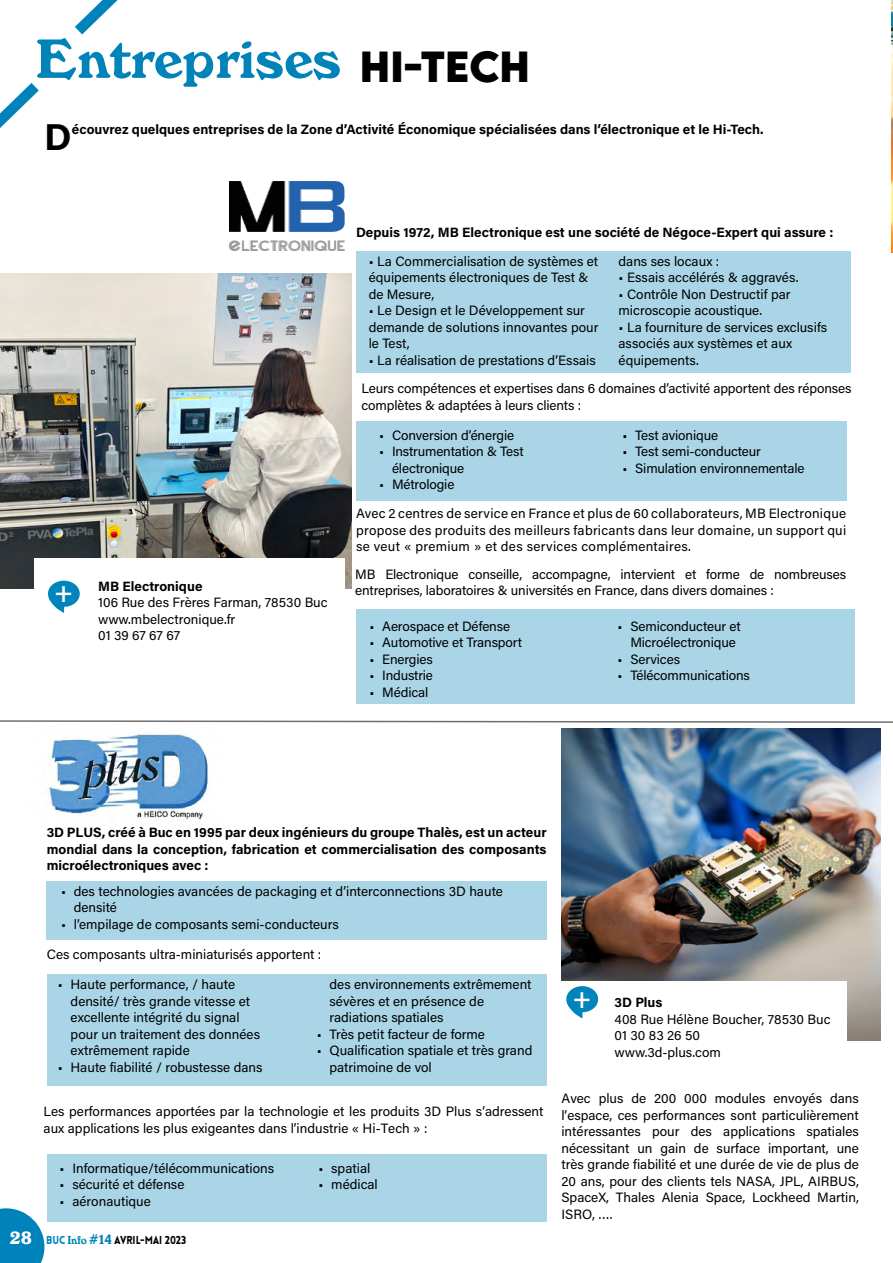
<style>
.page{position:relative;width:893px;height:1263px;background:#fff}
.page>*{position:absolute;margin:0;border:0;box-sizing:border-box;transform-origin:0 0}
.t1{font:54px "Windsor BT";color:#0083b9}
.t2{font:700 38.7px "LEMONMILK";color:#000}
.t3{font:700 37.5px "Acumin Pro";color:#000}
.t4{font:13.5px/16.5px "Acumin Pro";color:#000}
.t5{font:700 13.5px/16.5px "Acumin Pro";color:#000;text-align:justify}
.t6{font:900 11.25px "Lovelo";letter-spacing:-.015em;color:#000;scale:.9 1}
.s1{font-family:"Windsor BT";font-weight:400;font-size:18px;color:#fff}
.s2{color:#0083ba}
.s3{font-family:"Windsor BT";font-weight:400;color:#0083ba}
.s4{font-family:"Windsor BT";font-weight:400;font-size:13.5px;color:#0083ba}
</style>
<div class="page">
<img style="left:561px;top:728px;width:319px;height:312px">
<img style="left:47px;top:732px;width:161px;height:89px">
<div style="left:46px;top:881px;width:501px;height:59px;background:#a9d5e7"></div>
<div style="left:47px;top:974px;width:500px;height:112px;background:#a9d5e7"></div>
<div style="left:47px;top:1154px;width:500px;height:68px;background:#a9d5e7"></div>
<div style="left:554px;top:981px;width:292px;height:87px;background:#fff"></div>
<div style="left:566px;top:986px;width:32px;height:26px;background:#0084bb;border-radius:50%"></div>
<img style="left:891px;top:0;width:2px;height:253px">
<img style="left:0;top:273px;width:352px;height:315px">
<div style="left:34px;top:559px;width:311px;height:105px;background:#fff"></div>
<img style="left:229px;top:181px;width:116px;height:69px">
<div style="left:48px;top:581px;width:32px;height:26px;background:#0084bb;border-radius:50%"></div>
<div style="left:356px;top:251px;width:494px;height:122px;background:#a9d5e7"></div>
<div style="left:356px;top:421px;width:490px;height:80px;background:#a9d5e7"></div>
<div style="left:356px;top:609px;width:499px;height:95px;background:#a9d5e7"></div>
<svg style="left:0;top:720px;width:893px;height:3px"></svg>
<svg style="left:0;top:1208px;width:44px;height:55px;background:#2394c3"></svg>
<svg style="left:75px;top:0;width:43px;height:35px"></svg>
<svg style="left:0;top:83px;width:39px;height:45px"></svg>
<svg style="left:566px;top:992px;width:23px;height:26px"></svg>
<svg style="left:47px;top:587px;width:24px;height:26px"></svg>
<h1 class="t1" style="left:36px;top:27px;width:307px">Entreprises</h1>
<h2 class="t2" style="left:360px;top:41px;width:172px">hi-tech</h2>
<h3 class="t3" style="left:44px;top:111px;width:29px">D</h3>
<p class="t5" style="left:72px;top:120px;width:693px">écouvrez quelques entreprises de la Zone d’Activité Économique spécialisées dans l’électronique et le Hi-Tech.</p>
<p class="t5" style="left:356px;top:224px;width:479px">Depuis 1972, MB Electronique est une société de Négoce-Expert qui assure :</p>
<p class="t5" style="left:98px;top:577px;width:106px">MB Electronique</p>
<p class="t4" style="left:98px;top:594px;width:231px">106 Rue des Frères Farman, 78530 Buc www.mbelectronique.fr<br>01 39 67 67 67</p>
<p class="t4" style="left:369px;top:252px;width:231px">• La Commercialisation de systèmes et équipements électroniques de Test &amp; de Mesure,</p>
<p class="t4" style="left:369px;top:302px;width:231px">• Le Design et le Développement sur demande de solutions innovantes pour le Test,</p>
<p class="t4" style="left:369px;top:351px;width:229px">• La réalisation de prestations d’Essais</p>
<p class="t4" style="left:619px;top:252px;width:102px">dans ses locaux :</p>
<p class="t4" style="left:619px;top:269px;width:181px">• Essais accélérés &amp; aggravés.</p>
<p class="t4" style="left:619px;top:285px;width:174px">• Contrôle Non Destructif par microscopie acoustique.</p>
<p class="t4" style="left:619px;top:318px;width:210px">• La fourniture de services exclusifs associés aux systèmes et aux équipements.</p>
<p class="t4" style="left:361px;top:380px;width:491px">Leurs compétences et expertises dans 6 domaines d’activité apportent des réponses complètes &amp; adaptées à leurs clients :</p>
<p class="t4" style="left:379px;top:426px;width:136px">• Conversion d’énergie</p>
<p class="t4" style="left:392px;top:443px;width:133px;text-indent:-13px">• Instrumentation &amp; Test électronique</p>
<p class="t4" style="left:379px;top:476px;width:77px">• Métrologie</p>
<p class="t4" style="left:622px;top:426px;width:97px">• Test avionique</p>
<p class="t4" style="left:622px;top:443px;width:140px">• Test semi-conducteur</p>
<p class="t4" style="left:622px;top:459px;width:184px">• Simulation environnementale</p>
<p class="t4" style="left:356px;top:505px;width:492px;text-align:justify">Avec 2 centres de service en France et plus de 60 collaborateurs, MB Electronique propose des produits des meilleurs fabricants dans leur domaine, un support qui se veut « premium » et des services complémentaires.</p>
<p class="t4" style="left:355px;top:565px;width:492px">MB Electronique conseille, accompagne, intervient et forme de nombreuses entreprises, laboratoires &amp; universités en France, dans divers domaines :</p>
<p class="t4" style="left:369px;top:617px;width:142px">• Aerospace et Défense</p>
<p class="t4" style="left:369px;top:634px;width:154px">• Automotive et Transport</p>
<p class="t4" style="left:369px;top:650px;width:65px">• Energies</p>
<p class="t4" style="left:369px;top:667px;width:65px">• Industrie</p>
<p class="t4" style="left:369px;top:683px;width:60px">• Médical</p>
<p class="t4" style="left:618px;top:617px;width:125px;text-align:center">• Semiconducteur et<br>Microélectronique</p>
<p class="t4" style="left:618px;top:650px;width:64px">• Services</p>
<p class="t4" style="left:618px;top:667px;width:134px">• Télécommunications</p>
<p class="t5" style="left:47px;top:824px;width:501px">3D PLUS, créé à Buc en 1995 par deux ingénieurs du groupe Thalès, est un acteur mondial dans la conception, fabrication et commercialisation des composants microélectroniques avec :</p>
<p class="t4" style="left:74px;top:882px;width:431px;text-indent:-13px">• des technologies avancées de packaging et d’interconnections 3D haute densité</p>
<p class="t4" style="left:61px;top:915px;width:279px">• l’empilage de composants semi-conducteurs</p>
<p class="t4" style="left:47px;top:946px;width:276px">Ces composants ultra-miniaturisés apportent :</p>
<p class="t4" style="left:71px;top:976px;width:191px;text-indent:-13px">• Haute performance, / haute densité/ très grande vitesse et excellente intégrité du signal pour un traitement des données extrêmement rapide</p>
<p class="t4" style="left:58px;top:1058px;width:206px">• Haute fiabilité / robustesse dans</p>
<p class="t4" style="left:330px;top:976px;width:204px">des environnements extrêmement sévères et en présence de radiations spatiales</p>
<p class="t4" style="left:317px;top:1025px;width:170px">• Très petit facteur de forme</p>
<p class="t4" style="left:330px;top:1042px;width:204px;text-indent:-13px">• Qualification spatiale et très grand patrimoine de vol</p>
<p class="t4" style="left:44px;top:1103px;width:501px">Les performances apportées par la technologie et les produits 3D Plus s’adressent aux applications les plus exigeantes dans l’industrie « Hi-Tech » :</p>
<p class="t4" style="left:60px;top:1159px;width:216px">• Informatique/télécommunications</p>
<p class="t4" style="left:60px;top:1176px;width:126px">• sécurité et défense</p>
<p class="t4" style="left:60px;top:1192px;width:93px">• aéronautique</p>
<p class="t6" style="left:10px;top:1233px;width:198px"><span class="s1">28</span> <span class="s2">BUC</span> <span class="s3">Info</span> <span class="s4">#14</span> AVRIL-MAI 2023</p>
<p class="t4" style="left:318px;top:1159px;width:53px">• spatial</p>
<p class="t4" style="left:318px;top:1176px;width:61px">• médical</p>
<p class="t5" style="left:615px;top:993px;width:49px">3D Plus</p>
<p class="t4" style="left:615px;top:1010px;width:217px">408 Rue Hélène Boucher, 78530 Buc<br>01 30 83 26 50<br>www.3d-plus.com</p>
<p class="t4" style="left:561px;top:1090px;width:299px;text-align:justify">Avec plus de 200 000 modules envoyés dans l’espace, ces performances sont particulièrement intéressantes pour des applications spatiales nécessitant un gain de surface important, une très grande fiabilité et une durée de vie de plus de 20 ans, pour des clients tels NASA, JPL, AIRBUS, SpaceX, Thales Alenia Space, Lockheed Martin, ISRO, ….</p>
</div>
